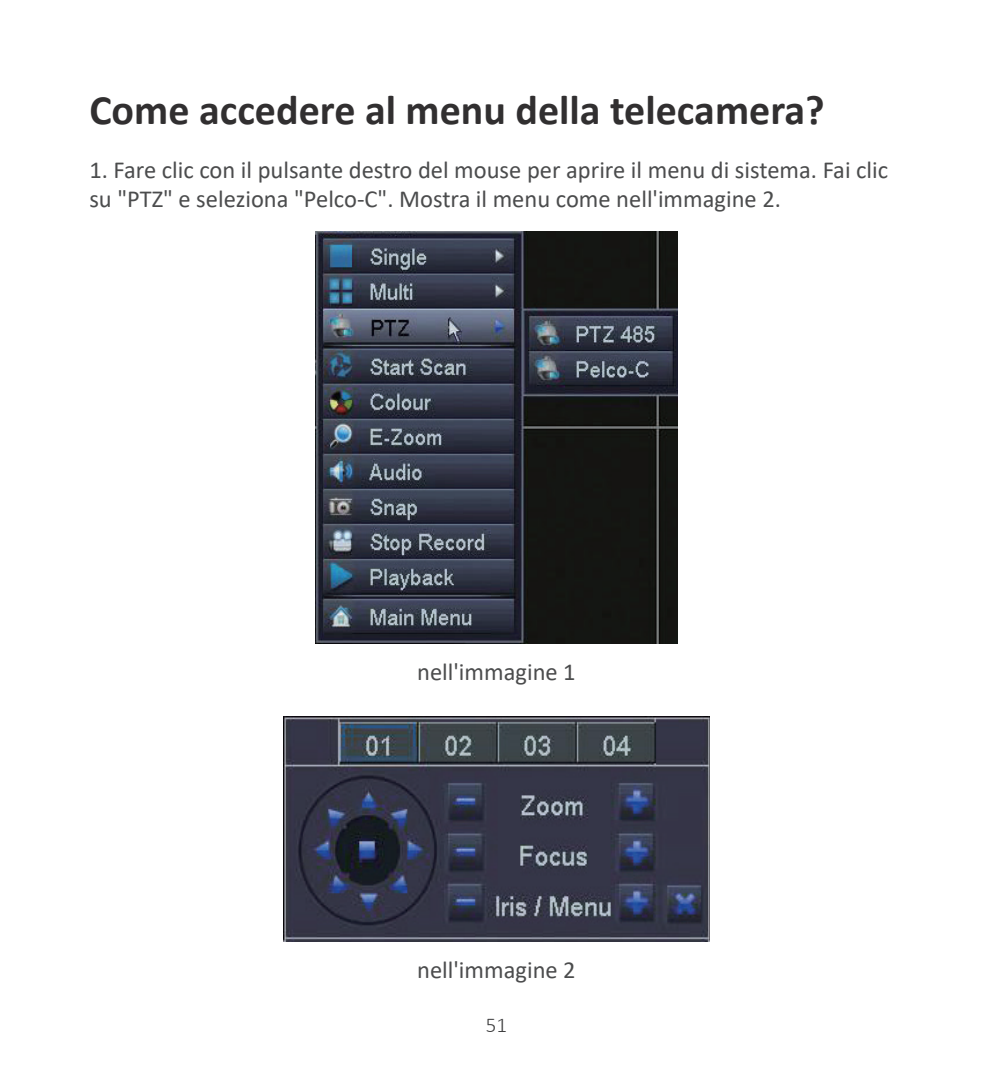
<style>
.page{position:relative;width:993px;height:1092px;background:#fff}
.page>*{position:absolute;margin:0;border:0;box-sizing:border-box;transform-origin:0 0}
.t1{font:700 42px "Calibri";color:#312f30}
.t2{font:24.5px/29.4px "Calibri";color:#4b4c4d}
.t3{font:300 21px "Calibri";color:#3e3e3f}
</style>
<div class="page">
<img style="left:315px;top:231px;width:362px;height:412px">
<img style="left:283px;top:716px;width:426px;height:225px">
<p class="t1" style="left:89px;top:80px;width:736px">Come accedere al menu della telecamera?</p>
<p class="t2" style="left:89px;top:154px;width:800px">1. Fare clic con il pulsante destro del mouse per aprire il menu di sistema. Fai clic su "PTZ" e seleziona "Pelco-C". Mostra il menu come nell'immagine 2.</p>
<p class="t2" style="left:417px;top:656px;width:160px">nell'immagine 1</p>
<p class="t2" style="left:417px;top:954px;width:160px">nell'immagine 2</p>
<p class="t3" style="left:485px;top:1011px;width:23px">51</p>
</div>
